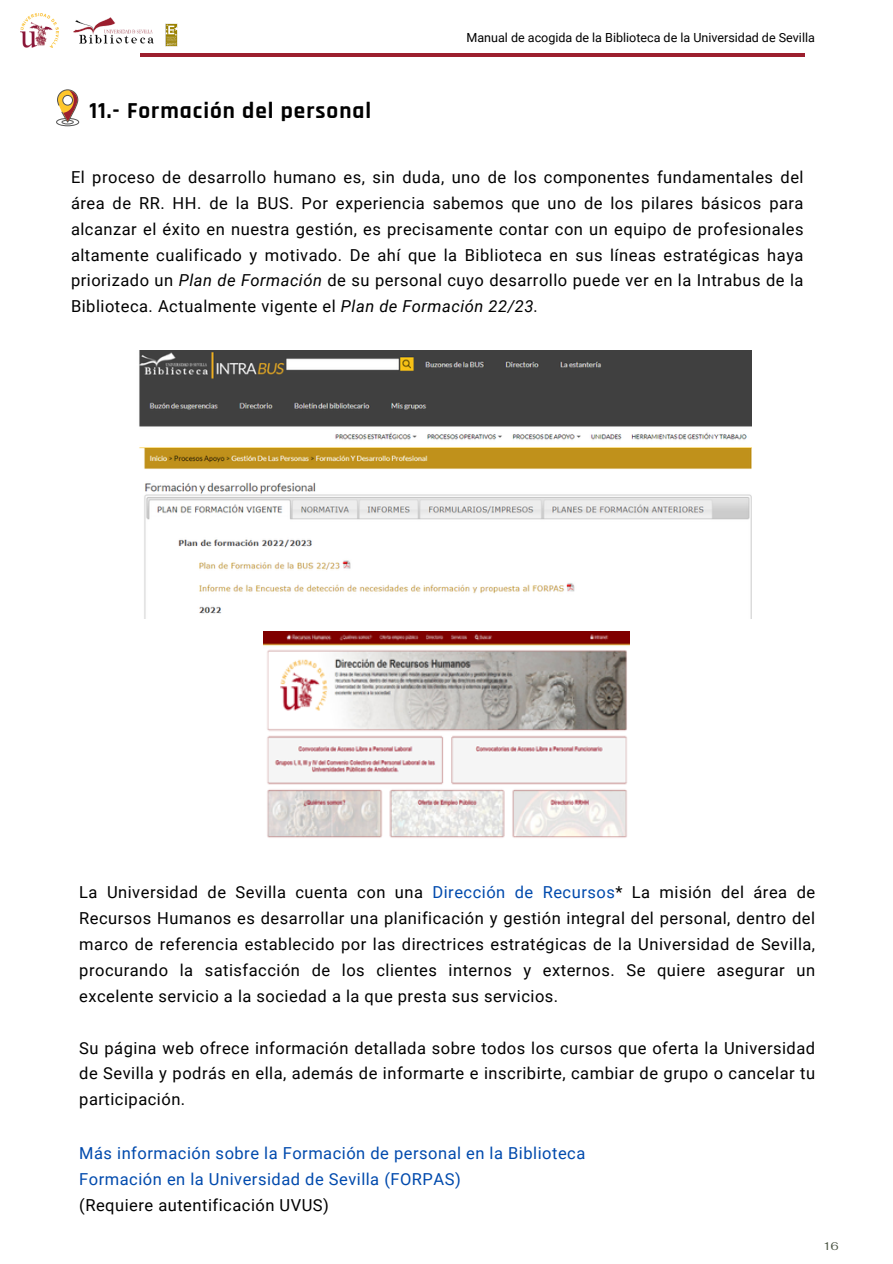
<style>
.page{position:relative;width:893px;height:1264px;background:#fff}
.page>*{position:absolute;margin:0;border:0;box-sizing:border-box;transform-origin:0 0}
.t1{font:700 23.1px "Rajdhani";letter-spacing:.045em;color:#000}
.t2{font:16.5px/25.8px "Roboto";letter-spacing:.03em;color:#000;text-align:justify}
.t3{font:16.5px "Roboto";letter-spacing:.03em;color:#004aad}
.t4{font:12.6px "Roboto";color:#000}
.t5{font:11.1px "Fahkwang";color:#485241}
.s1{font-style:italic}
.s2{color:#004aad}
</style>
<div class="page">
<svg style="left:56px;top:89px;width:23px;height:37px"></svg>
<hr style="left:140px;top:53px;width:664px;height:4px;background:#9c1f2e">
<img style="left:74px;top:17px;width:80px;height:27px">
<img style="left:20px;top:14px;width:39px;height:34px">
<img style="left:165px;top:23px;width:13px;height:24px">
<img style="left:263px;top:631px;width:367px;height:207px">
<img style="left:139px;top:350px;width:612px;height:268px">
<p class="t1" style="left:89px;top:96px;width:283px">11.- Formación del personal</p>
<p class="t4" style="left:466px;top:30px;width:350px">Manual de acogida de la Biblioteca de la Universidad de Sevilla</p>
<p class="t2" style="left:71px;top:164px;width:734px">El proceso de desarrollo humano es, sin duda, uno de los componentes fundamentales del área de RR. HH. de la BUS. Por experiencia sabemos que uno de los pilares básicos para alcanzar el éxito en nuestra gestión, es precisamente contar con un equipo de profesionales altamente cualificado y motivado. De ahí que la Biblioteca en sus líneas estratégicas haya priorizado un <span class="s1">Plan de Formación</span> de su personal cuyo desarrollo puede ver en la Intrabus de la Biblioteca. Actualmente vigente el <span class="s1">Plan de Formación 22/23.</span></p>
<p class="t2" style="left:79px;top:879px;width:737px">La Universidad de Sevilla cuenta con una <span class="s2">Dirección de Recursos</span>* La misión del área de Recursos Humanos es desarrollar una planificación y gestión integral del personal, dentro del marco de referencia establecido por las directrices estratégicas de la Universidad de Sevilla, procurando la satisfacción de los clientes internos y externos. Se quiere asegurar un excelente servicio a la sociedad a la que presta sus servicios.</p>
<p class="t2" style="left:79px;top:1034px;width:737px">Su página web ofrece información detallada sobre todos los cursos que oferta la Universidad de Sevilla y podrás en ella, además de informarte e inscribirte, cambiar de grupo o cancelar tu participación.</p>
<p class="t3" style="left:79px;top:1143px;width:507px">Más información sobre la Formación de personal en la Biblioteca</p>
<p class="t3" style="left:79px;top:1169px;width:383px">Formación en la Universidad de Sevilla (FORPAS)</p>
<p class="t2" style="left:79px;top:1192px;width:251px">(Requiere autentificación UVUS)</p>
<p class="t5" style="left:823px;top:1238px;width:17px">16</p>
</div>
